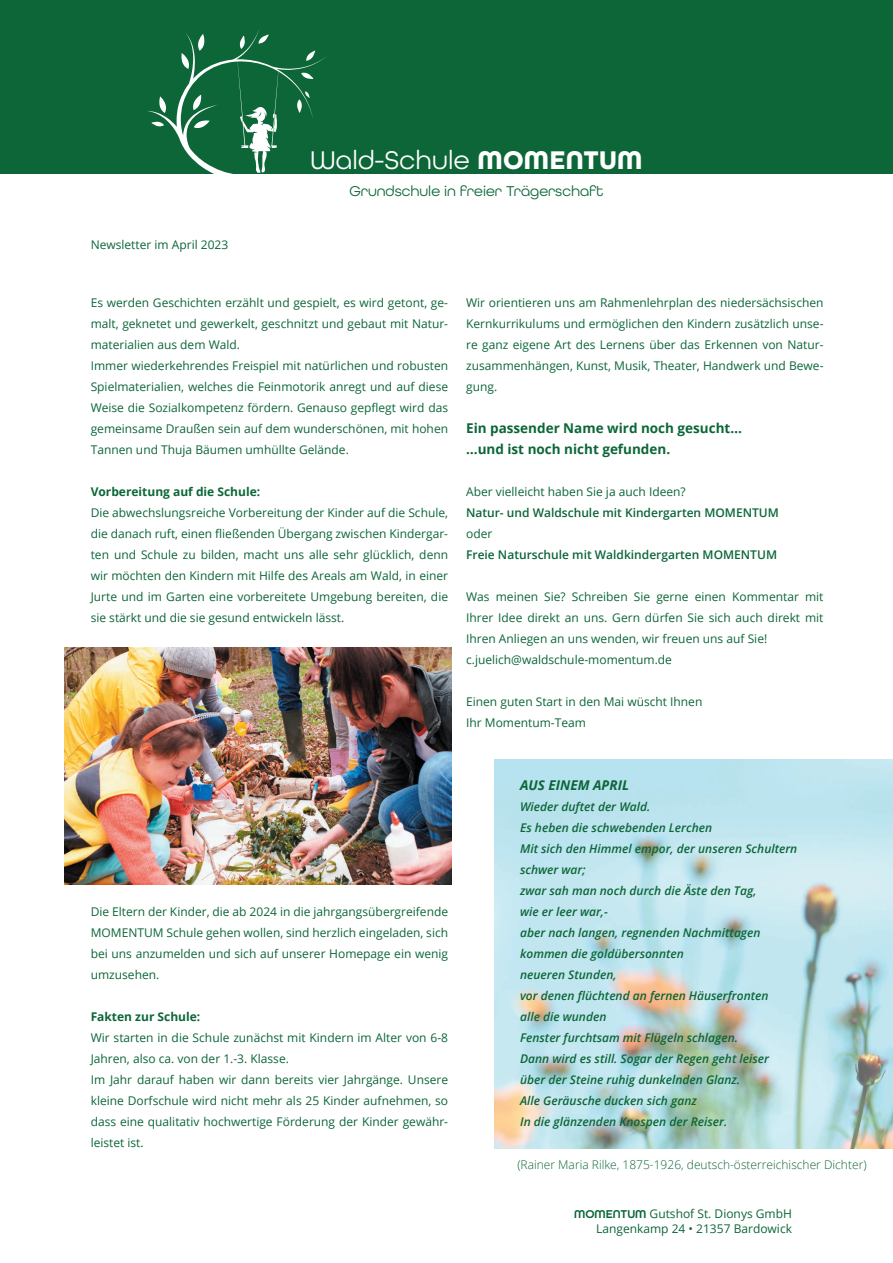
<style>
.page{position:relative;width:893px;height:1263px;background:#fff}
.page>*{position:absolute;margin:0;border:0;box-sizing:border-box;transform-origin:0 0}
.t1{font:27px "All Round Gothic";letter-spacing:.01em;color:#fff}
.t2{font:15px "All Round Gothic";color:#0c6638}
.t3{font:700 13.5px/21px "Open Sans";color:#0c6638}
.t4{font:italic 700 13.5px "Open Sans";color:#0c6638}
.t5{font:12px/21px "Open Sans";color:#0c6638}
.t6{font:italic 600 12px/21px "Open Sans";color:#0c6638}
.t7{font:600 12px "Open Sans";color:#0c6638}
.t8{font:300 12px "Open Sans";color:#0c6638}
.t9{font:700 12px "Open Sans";color:#0c6638}
.s1{font-weight:700}
.s2{font-family:"All Round Gothic";font-weight:600}
</style>
<div class="page">
<img style="left:494px;top:760px;width:399px;height:388px">
<div style="left:0;top:0;width:893px;height:174px;background:#0c6638"></div>
<svg style="left:147px;top:30px;width:179px;height:144px"></svg>
<img style="left:64px;top:648px;width:387px;height:236px">
<p class="t5" style="left:91px;top:234px;width:139px">Newsletter im April 2023</p>
<h1 class="t1" style="left:310px;top:144px;width:333px">Wald-Schule <span class="s1">MOMENTUM</span></h1>
<p class="t2" style="left:349px;top:182px;width:255px">Grundschule in freier Trägerschaft</p>
<p class="t5" style="left:91px;top:292px;width:359px">Es werden Geschichten erzählt und gespielt, es wird getont, ge&shy;malt, geknetet und gewerkelt, geschnitzt und gebaut mit Natur&shy;materialien aus dem Wald.<br>Immer wiederkehrendes Freispiel mit natürlichen und robusten Spielmaterialien, welches die Feinmotorik anregt und auf diese Weise die Sozialkompetenz fördern. Genauso gepflegt wird das gemeinsame Draußen sein auf dem wunderschönen, mit hohen Tannen und Thuja Bäumen umhüllte Gelände.</p>
<p class="t9" style="left:91px;top:483px;width:171px">Vorbereitung auf die Schule:</p>
<p class="t5" style="left:91px;top:502px;width:359px;text-align:justify">Die abwechslungsreiche Vorbereitung der Kinder auf die Schule, die danach ruft, einen fließenden Übergang zwischen Kindergar&shy;ten und Schule zu bilden, macht uns alle sehr glücklich, denn wir möchten den Kindern mit Hilfe des Areals am Wald, in einer Jurte und im Garten eine vorbereitete Umgebung bereiten, die sie stärkt und die sie gesund entwickeln lässt.</p>
<p class="t5" style="left:466px;top:292px;width:359px;text-align:justify">Wir orientieren uns am Rahmenlehrplan des niedersächsischen Kernkurrikulums und ermöglichen den Kindern zusätzlich unse&shy;re ganz eigene Art des Lernens über das Erkennen von Natur&shy;zusammenhängen, Kunst, Musik, Theater, Handwerk und Bewe&shy;gung.</p>
<p class="t3" style="left:466px;top:417px;width:277px">Ein passender Name wird noch gesucht… …und ist noch nicht gefunden.</p>
<p class="t5" style="left:466px;top:481px;width:221px">Aber vielleicht haben Sie ja auch Ideen?</p>
<p class="t7" style="left:466px;top:504px;width:314px">Natur- und Waldschule mit Kindergarten MOMENTUM</p>
<p class="t5" style="left:466px;top:523px;width:28px">oder</p>
<p class="t7" style="left:466px;top:546px;width:312px">Freie Naturschule mit Waldkindergarten MOMENTUM</p>
<p class="t5" style="left:466px;top:586px;width:359px">Was meinen Sie? Schreiben Sie gerne einen Kommentar mit Ihrer Idee direkt an uns. Gern dürfen Sie sich auch direkt mit Ihren Anliegen an uns wenden, wir freuen uns auf Sie! c.juelich@waldschule-momentum.de</p>
<p class="t5" style="left:466px;top:691px;width:238px">Einen guten Start in den Mai wüscht Ihnen<br>Ihr Momentum-Team</p>
<p class="t5" style="left:91px;top:901px;width:359px;text-align:justify">Die Eltern der Kinder, die ab 2024 in die jahrgangsübergreifende MOMENTUM Schule gehen wollen, sind herzlich eingeladen, sich bei uns anzumelden und sich auf unserer Homepage ein wenig umzusehen.</p>
<p class="t9" style="left:91px;top:1008px;width:111px">Fakten zur Schule:</p>
<p class="t5" style="left:91px;top:1027px;width:359px">Wir starten in die Schule zunächst mit Kindern im Alter von 6-8<br>Jahren, also ca. von der 1.-3. Klasse.<br>Im Jahr darauf haben wir dann bereits vier Jahrgänge. Unsere kleine Dorfschule wird nicht mehr als 25 Kinder aufnehmen, so dass eine qualitativ hochwertige Förderung der Kinder gewähr&shy;leistet ist.</p>
<p class="t4" style="left:520px;top:775px;width:110px">AUS EINEM APRIL</p>
<p class="t6" style="left:520px;top:796px;width:279px">Wieder duftet der Wald.<br>Es heben die schwebenden Lerchen<br>Mit sich den Himmel empor, der unseren Schultern schwer war;<br>zwar sah man noch durch die Äste den Tag,<br>wie er leer war,-<br>aber nach langen, regnenden Nachmittagen kommen die goldübersonnten<br>neueren Stunden,<br>vor denen flüchtend an fernen Häuserfronten<br>alle die wunden<br>Fenster furchtsam mit Flügeln schlagen.<br>Dann wird es still. Sogar der Regen geht leiser<br>über der Steine ruhig dunkelnden Glanz.<br>Alle Geräusche ducken sich ganz<br>In die glänzenden Knospen der Reiser.</p>
<p class="t8" style="left:517px;top:1156px;width:351px">(Rainer Maria Rilke, 1875-1926, deutsch-österreichischer Dichter)</p>
<p class="t5" style="left:574px;top:1206px;width:219px;line-height:14.4px;text-align:right"><span class="s2">MOMENTUM</span> Gutshof St. Dionys GmbH<br>Langenkamp 24 • 21357 Bardowick</p>
</div>
